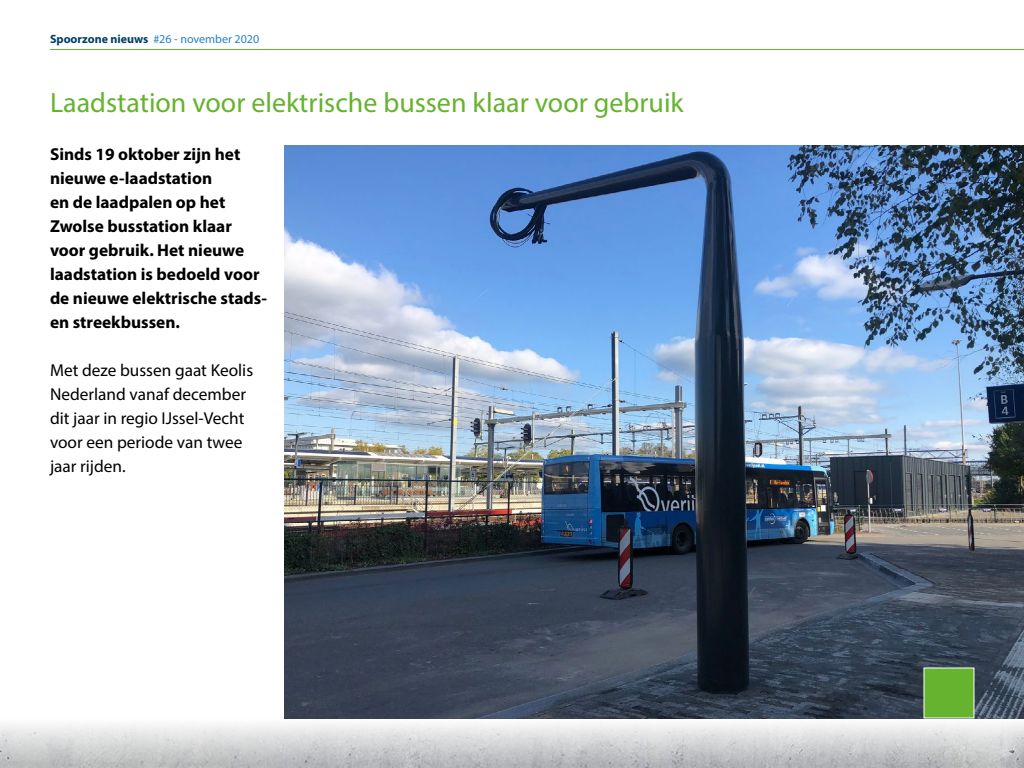
<style>
.page{position:relative;width:1024px;height:768px;background:#fff}
.page>*{position:absolute;margin:0;border:0;box-sizing:border-box;transform-origin:0 0}
.kop_artikel{font:28px "Myriad Pro";color:#65b32e}
.plat{font:700 17.3px/24px "Myriad Pro";color:#000}
.plat-2{font:17.3px/24px "Myriad Pro";color:#000}
.t1{font:12px "Myriad Pro";color:#2581c4}
.s1{font-weight:700;color:#003e66}
</style>
<div class="page">
<img style="left:0;top:718px;width:1024px;height:50px">
<hr style="left:50px;top:49px;width:974px;height:1px;background:#65b32e">
<img style="left:284px;top:145px;width:740px;height:573px">
<div style="left:924px;top:668px;width:50px;height:50px;background:#65b32e"></div>
<p class="t1" style="left:50px;top:32px;width:211px"><span class="s1">Spoorzone nieuws</span> #26 - november 2020</p>
<p class="kop_artikel" style="left:50px;top:85px;width:635px">Laadstation voor elektrische bussen klaar voor gebruik</p>
<p class="plat" style="left:50px;top:142px;width:218px">Sinds 19 oktober zijn het nieuwe e-laadstation<br>en de laadpalen op het<br>Zwolse busstation klaar voor gebruik. Het nieuwe laadstation is bedoeld voor de nieuwe elektrische stads&shy;en streekbussen.</p>
<p class="plat-2" style="left:50px;top:358px;width:205px">Met deze bussen gaat Keolis<br>Nederland vanaf december</p>
<p class="plat-2" style="left:50px;top:406px;width:196px">dit jaar in regio IJssel-Vecht voor een periode van twee</p>
<p class="plat-2" style="left:50px;top:454px;width:77px">jaar rijden.</p>
</div>
